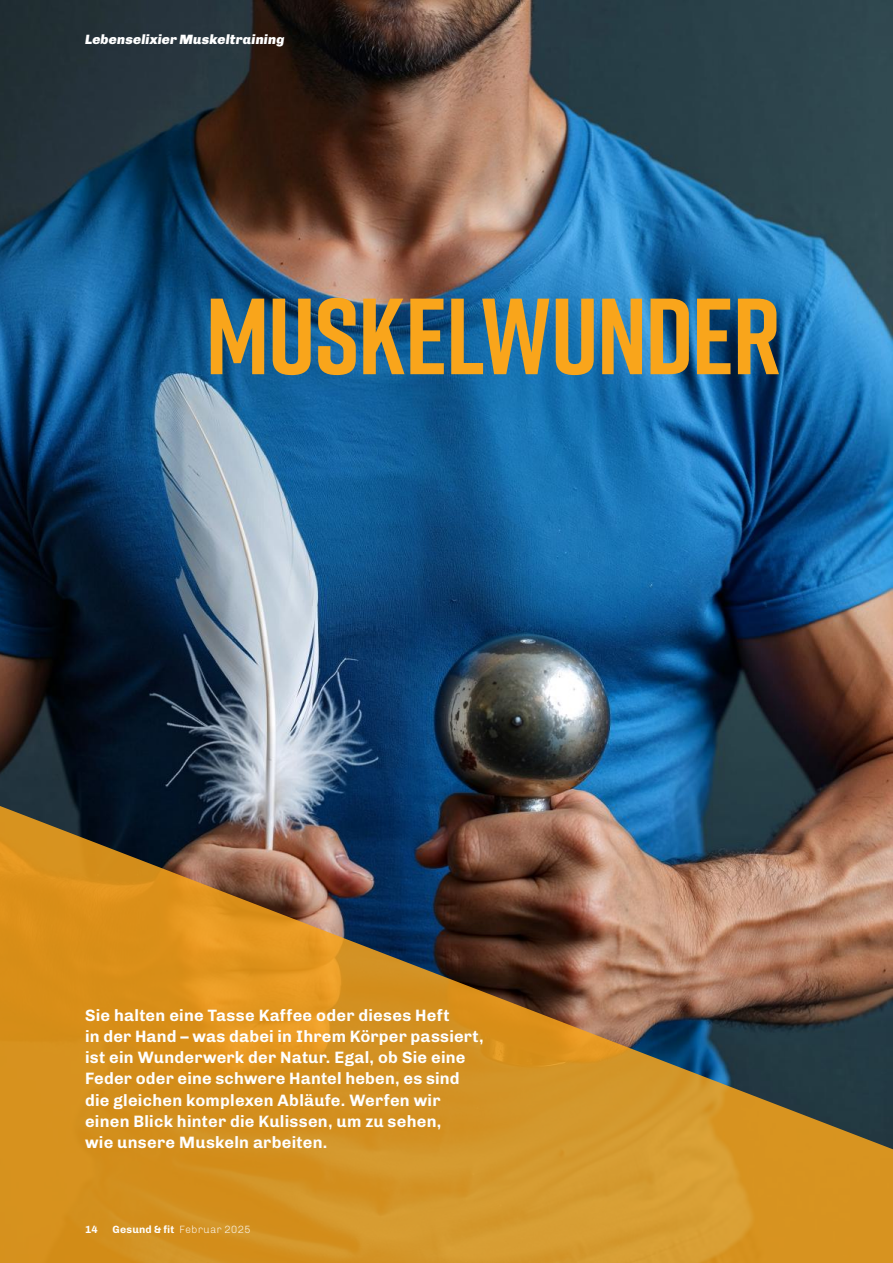
<style>
.page{position:relative;width:893px;height:1263px;background:#fff}
.page>*{position:absolute;margin:0;border:0;box-sizing:border-box;transform-origin:0 0}
.t1{font:700 108px "Rift";letter-spacing:-.015em;color:#f9a51b}
.t2{font:700 16.5px/21.3px "Chivo";letter-spacing:.015em;color:#fff}
.t3{font:italic 900 13.5px "Chivo";letter-spacing:.01em;color:#fff}
.t4{font:300 10.5px "Chivo";letter-spacing:.025em;color:#fff}
.t5{font:700 10.5px "Chivo";color:#fff}
.s1{font-weight:700}
</style>
<div class="page">
<img style="left:0;top:0;width:893px;height:795px">
<svg style="left:0;top:795px;width:893px;height:468px;background:#ab7c35"></svg>
<p class="t3" style="left:85px;top:31px;width:201px">Lebenselixier Muskeltraining</p>
<h1 class="t1" style="left:205px;top:259px;width:577px">MUSKELWUNDER</h1>
<p class="t2" style="left:85px;top:1004px;width:400px">Sie halten eine Tasse Kaffee oder dieses Heft<br>in der Hand – was dabei in Ihrem Körper passiert, ist ein Wunderwerk der Natur. Egal, ob Sie eine Feder oder eine schwere Hantel heben, es sind die gleichen komplexen Abläufe. Werfen wir einen Blick hinter die Kulissen, um zu sehen,<br>wie unsere Muskeln arbeiten.</p>
<p class="t5" style="left:85px;top:1223px;width:14px">14</p>
<p class="t4" style="left:112px;top:1223px;width:140px"><span class="s1">Gesund &amp; fit</span> Februar 2025</p>
</div>
